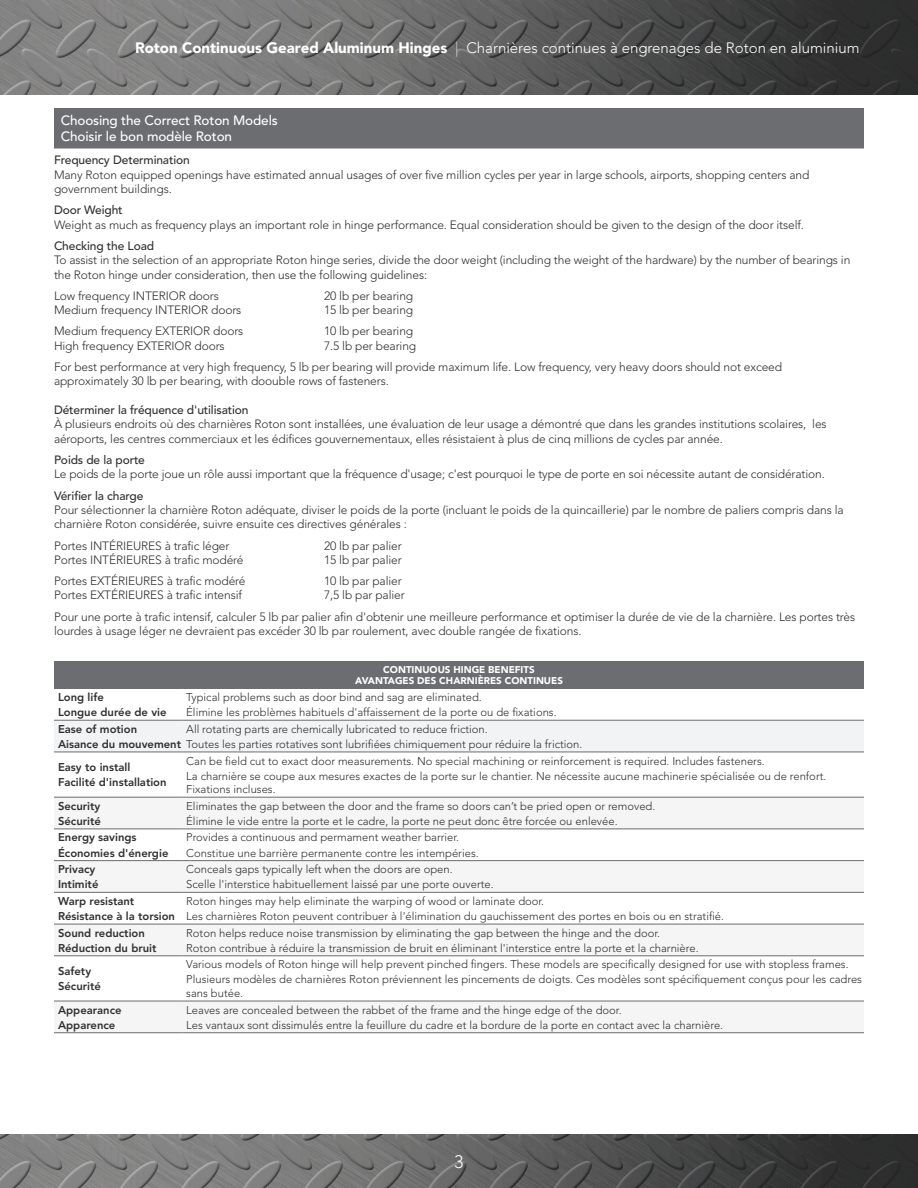
<style>
.page{position:relative;width:918px;height:1188px;background:#fff}
.page>*{position:absolute;margin:0;border:0;box-sizing:border-box;transform-origin:0 0}
.t1{font:300 18px "Avenir LT Std";color:#fff}
.t2{font:300 15px "Avenir LT Std";color:#fff}
.t3{font:500 13.5px "Avenir LT Std";letter-spacing:-.01em;color:#fff}
.t4{font:300 12px/14.4px "Avenir LT Std";letter-spacing:-.01em;color:#312f30}
.t5{font:500 12px "Avenir LT Std";letter-spacing:-.01em;color:#312f30}
.t6{font:300 11.25px/13.5px "Avenir LT Std";color:#312f30}
.t7{font:800 11.25px "Avenir LT Std";color:#312f30}
.t8{font:900 9.75px "Avenir LT Std";color:#fff}
.s1{font-weight:900}
.s2{color:#c7c8ca}
</style>
<div class="page">
<img style="left:0;top:0;width:918px;height:94px">
<img style="left:0;top:1134px;width:918px;height:54px">
<div style="left:54px;top:108px;width:810px;height:40px;background:#6c6d70"></div>
<div style="left:54px;top:662px;width:810px;height:26px;background:#6c6d70"></div>
<div style="left:54px;top:721px;width:810px;height:31px;background:#f2f3f4"></div>
<svg style="left:54px;top:828px;width:810px;height:173px"></svg>
<hr style="left:54px;top:720px;width:128px;height:1px;background:#6c6d70">
<hr style="left:54px;top:752px;width:128px;height:1px;background:#6c6d70">
<hr style="left:54px;top:797px;width:128px;height:1px;background:#6c6d70">
<hr style="left:54px;top:829px;width:128px;height:1px;background:#6c6d70">
<hr style="left:54px;top:860px;width:128px;height:1px;background:#6c6d70">
<hr style="left:54px;top:892px;width:128px;height:1px;background:#6c6d70">
<hr style="left:54px;top:924px;width:128px;height:1px;background:#6c6d70">
<hr style="left:54px;top:956px;width:128px;height:1px;background:#6c6d70">
<hr style="left:54px;top:1001px;width:128px;height:1px;background:#6c6d70">
<hr style="left:54px;top:1032px;width:128px;height:1px;background:#6c6d70">
<hr style="left:54px;top:688px;width:128px;height:1px;background:#6c6d70">
<hr style="left:182px;top:688px;width:682px;height:1px;background:#6c6d70">
<hr style="left:182px;top:720px;width:682px;height:1px;background:#6c6d70">
<hr style="left:182px;top:752px;width:682px;height:1px;background:#6c6d70">
<hr style="left:182px;top:797px;width:682px;height:1px;background:#6c6d70">
<hr style="left:182px;top:829px;width:682px;height:1px;background:#6c6d70">
<hr style="left:182px;top:860px;width:682px;height:1px;background:#6c6d70">
<hr style="left:182px;top:892px;width:682px;height:1px;background:#6c6d70">
<hr style="left:182px;top:924px;width:682px;height:1px;background:#6c6d70">
<hr style="left:182px;top:956px;width:682px;height:1px;background:#6c6d70">
<hr style="left:182px;top:1001px;width:682px;height:1px;background:#6c6d70">
<hr style="left:182px;top:1032px;width:682px;height:1px;background:#6c6d70">
<p class="t2" style="left:135px;top:39px;width:726px"><span class="s1">Roton Continuous Geared Aluminum Hinges</span> <span class="s2">|</span> Charnières continues à engrenages de Roton en aluminium</p>
<p class="t3" style="left:61px;top:113px;width:219px">Choosing the Correct Roton Models</p>
<p class="t3" style="left:61px;top:129px;width:173px">Choisir le bon modèle Roton</p>
<p class="t5" style="left:54px;top:153px;width:137px">Frequency Determination</p>
<p class="t4" style="left:54px;top:167px;width:757px">Many Roton equipped openings have estimated annual usages of over five million cycles per year in large schools, airports, shopping centers and government buildings.</p>
<p class="t5" style="left:54px;top:203px;width:70px">Door Weight</p>
<p class="t4" style="left:54px;top:217px;width:752px">Weight as much as frequency plays an important role in hinge performance. Equal consideration should be given to the design of the door itself.</p>
<p class="t5" style="left:54px;top:239px;width:102px">Checking the Load</p>
<p class="t4" style="left:54px;top:253px;width:798px">To assist in the selection of an appropriate Roton hinge series, divide the door weight (including the weight of the hardware) by the number of bearings in the Roton hinge under consideration, then use the following guidelines:</p>
<p class="t4" style="left:54px;top:288px;width:166px">Low frequency INTERIOR doors</p>
<p class="t4" style="left:324px;top:288px;width:91px">20 lb per bearing</p>
<p class="t4" style="left:54px;top:303px;width:189px">Medium frequency INTERIOR doors</p>
<p class="t4" style="left:324px;top:303px;width:91px">15 lb per bearing</p>
<p class="t4" style="left:54px;top:324px;width:191px">Medium frequency EXTERIOR doors</p>
<p class="t4" style="left:324px;top:324px;width:91px">10 lb per bearing</p>
<p class="t4" style="left:54px;top:338px;width:172px">High frequency EXTERIOR doors</p>
<p class="t4" style="left:324px;top:338px;width:94px">7.5 lb per bearing</p>
<p class="t4" style="left:54px;top:360px;width:730px">For best performance at very high frequency, 5 lb per bearing will provide maximum life. Low frequency, very heavy doors should not exceed approximately 30 lb per bearing, with doouble rows of fasteners.</p>
<p class="t5" style="left:54px;top:403px;width:196px">Déterminer la fréquence d'utilisation</p>
<p class="t4" style="left:54px;top:417px;width:774px">À plusieurs endroits où des charnières Roton sont installées, une évaluation de leur usage a démontré que dans les grandes institutions scolaires, les aéroports, les centres commerciaux et les édifices gouvernementaux, elles résistaient à plus de cinq millions de cycles par année.</p>
<p class="t5" style="left:54px;top:453px;width:92px">Poids de la porte</p>
<p class="t4" style="left:54px;top:467px;width:772px">Le poids de la porte joue un rôle aussi important que la fréquence d'usage; c'est pourquoi le type de porte en soi nécessite autant de considération.</p>
<p class="t5" style="left:54px;top:488px;width:91px">Vérifier la charge</p>
<p class="t4" style="left:54px;top:503px;width:791px">Pour sélectionner la charnière Roton adéquate, diviser le poids de la porte (incluant le poids de la quincaillerie) par le nombre de paliers compris dans la charnière Roton considérée, suivre ensuite ces directives générales :</p>
<p class="t4" style="left:54px;top:538px;width:177px">Portes INTÉRIEURES à trafic léger</p>
<p class="t4" style="left:324px;top:538px;width:79px">20 lb par palier</p>
<p class="t4" style="left:54px;top:553px;width:191px">Portes INTÉRIEURES à trafic modéré</p>
<p class="t4" style="left:324px;top:553px;width:79px">15 lb par palier</p>
<p class="t4" style="left:54px;top:574px;width:193px">Portes EXTÉRIEURES à trafic modéré</p>
<p class="t4" style="left:324px;top:574px;width:79px">10 lb par palier</p>
<p class="t4" style="left:54px;top:588px;width:189px">Portes EXTÉRIEURES à trafic intensif</p>
<p class="t4" style="left:324px;top:588px;width:82px">7,5 lb par palier</p>
<p class="t4" style="left:54px;top:609px;width:803px">Pour une porte à trafic intensif, calculer 5 lb par palier afin d'obtenir une meilleure performance et optimiser la durée de vie de la charnière. Les portes très lourdes à usage léger ne devraient pas excéder 30 lb par roulement, avec double rangée de fixations.</p>
<p class="t7" style="left:58px;top:690px;width:47px">Long life</p>
<p class="t7" style="left:58px;top:706px;width:110px">Longue durée de vie</p>
<p class="t8" style="left:383px;top:663px;width:153px">CONTINUOUS HINGE BENEFITS</p>
<p class="t8" style="left:355px;top:675px;width:209px">AVANTAGES DES CHARNIÈRES CONTINUES</p>
<p class="t6" style="left:186px;top:690px;width:297px">Typical problems such as door bind and sag are eliminated.</p>
<p class="t6" style="left:186px;top:706px;width:372px">Élimine les problèmes habituels d'affaissement de la porte ou de fixations.</p>
<p class="t7" style="left:58px;top:722px;width:81px">Ease of motion</p>
<p class="t7" style="left:58px;top:737px;width:125px">Aisance du mouvement</p>
<p class="t6" style="left:186px;top:722px;width:303px">All rotating parts are chemically lubricated to reduce friction.</p>
<p class="t6" style="left:186px;top:737px;width:398px">Toutes les parties rotatives sont lubrifiées chimiquement pour réduire la friction.</p>
<p class="t7" style="left:58px;top:761px;width:74px">Easy to install</p>
<p class="t7" style="left:58px;top:776px;width:110px">Facilité d'installation</p>
<p class="t6" style="left:186px;top:754px;width:580px">Can be field cut to exact door measurements. No special machining or reinforcement is required. Includes fasteners.</p>
<p class="t6" style="left:186px;top:769px;width:642px">La charnière se coupe aux mesures exactes de la porte sur le chantier. Ne nécessite aucune machinerie spécialisée ou de renfort.<br>Fixations incluses.</p>
<p class="t7" style="left:58px;top:799px;width:44px">Security</p>
<p class="t7" style="left:58px;top:814px;width:44px">Sécurité</p>
<p class="t6" style="left:186px;top:799px;width:471px">Eliminates the gap between the door and the frame so doors can’t be pried open or removed.</p>
<p class="t6" style="left:186px;top:814px;width:433px">Élimine le vide entre la porte et le cadre, la porte ne peut donc être forcée ou enlevée.</p>
<p class="t7" style="left:58px;top:831px;width:80px">Energy savings</p>
<p class="t7" style="left:58px;top:846px;width:112px">Économies d'énergie</p>
<p class="t6" style="left:186px;top:831px;width:274px">Provides a continuous and permament weather barrier.</p>
<p class="t6" style="left:186px;top:846px;width:294px">Constitue une barrière permanente contre les intempéries.</p>
<p class="t7" style="left:58px;top:863px;width:39px">Privacy</p>
<p class="t7" style="left:58px;top:878px;width:42px">Intimité</p>
<p class="t6" style="left:186px;top:863px;width:268px">Conceals gaps typically left when the doors are open.</p>
<p class="t6" style="left:186px;top:878px;width:309px">Scelle l'interstice habituellement laissé par une porte ouverte.</p>
<p class="t7" style="left:58px;top:894px;width:78px">Warp resistant</p>
<p class="t7" style="left:58px;top:909px;width:119px">Résistance à la torsion</p>
<p class="t6" style="left:186px;top:894px;width:359px">Roton hinges may help eliminate the warping of wood or laminate door.</p>
<p class="t6" style="left:186px;top:909px;width:539px">Les charnières Roton peuvent contribuer à l'élimination du gauchissement des portes en bois ou en stratifié.</p>
<p class="t7" style="left:58px;top:926px;width:88px">Sound reduction</p>
<p class="t7" style="left:58px;top:941px;width:100px">Réduction du bruit</p>
<p class="t6" style="left:186px;top:926px;width:475px">Roton helps reduce noise transmission by eliminating the gap between the hinge and the door.</p>
<p class="t6" style="left:186px;top:941px;width:514px">Roton contribue à réduire la transmission de bruit en éliminant l'interstice entre la porte et la charnière.</p>
<p class="t7" style="left:58px;top:965px;width:35px">Safety</p>
<p class="t7" style="left:58px;top:980px;width:44px">Sécurité</p>
<p class="t6" style="left:186px;top:958px;width:664px">Various models of Roton hinge will help prevent pinched fingers. These models are specifically designed for use with stopless frames.</p>
<p class="t6" style="left:186px;top:973px;width:677px">Plusieurs modèles de charnières Roton préviennent les pincements de doigts. Ces modèles sont spécifiquement conçus pour les cadres sans butée.</p>
<p class="t7" style="left:58px;top:1003px;width:65px">Appearance</p>
<p class="t7" style="left:58px;top:1018px;width:59px">Apparence</p>
<p class="t6" style="left:186px;top:1003px;width:437px">Leaves are concealed between the rabbet of the frame and the hinge edge of the door.</p>
<p class="t6" style="left:186px;top:1018px;width:538px">Les vantaux sont dissimulés entre la feuillure du cadre et la bordure de la porte en contact avec la charnière.</p>
<p class="t1" style="left:454px;top:1151px;width:11px">3</p>
</div>
